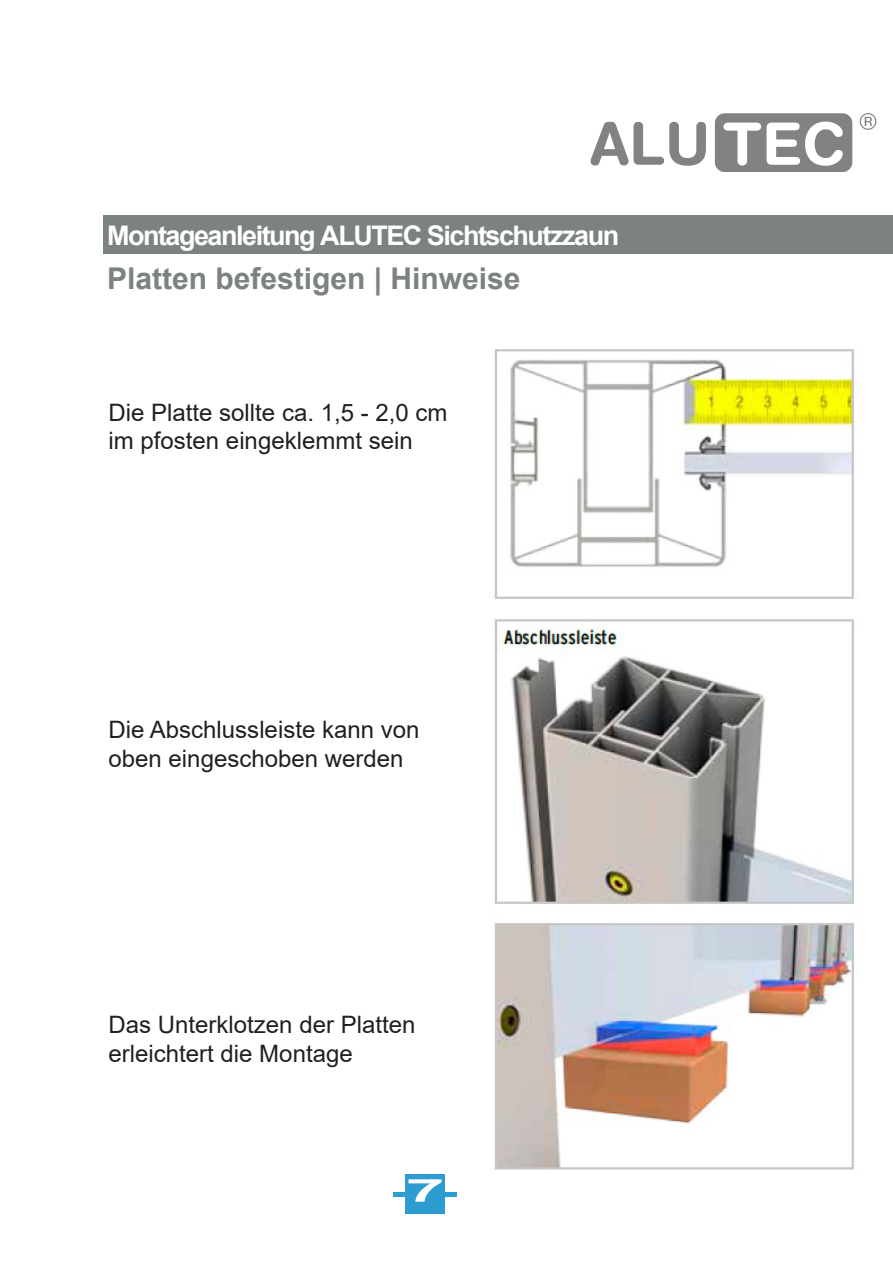
<style>
.page{position:relative;width:893px;height:1263px;background:#fff}
.page>*{position:absolute;margin:0;border:0;box-sizing:border-box;transform-origin:0 0}
.t1{font:700 31.65px "Arial";color:#fff;scale:2.22 1}
.t2{font:700 30px "Arial";color:#7c8182}
.t3{font:700 27px "Arial";letter-spacing:-.055em;color:#fff}
.t4{font:24px/28.8px "Arial";color:#231f20}
</style>
<div class="page">
<img style="left:574px;top:113px;width:319px;height:103px">
<hr style="left:393px;top:1192px;width:64px;height:4px;background:#2c9cd1">
<div style="left:103px;top:216px;width:790px;height:38px;background:#7c8182"></div>
<div style="left:406px;top:1174px;width:39px;height:39px;background:#2c9cd1"></div>
<img style="left:494px;top:349px;width:362px;height:821px">
<p class="t3" style="left:107px;top:216px;width:514px">Montageanleitung ALUTEC Sichtschutzzaun</p>
<p class="t2" style="left:107px;top:257px;width:415px">Platten befestigen | Hinweise</p>
<p class="t4" style="left:109px;top:398px;width:340px">Die Platte sollte ca. 1,5 - 2,0 cm im pfosten eingeklemmt sein</p>
<p class="t4" style="left:109px;top:715px;width:312px">Die Abschlussleiste kann von oben eingeschoben werden</p>
<p class="t4" style="left:109px;top:1010px;width:308px">Das Unterklotzen der Platten erleichtert die Montage</p>
<h1 class="t1" style="left:406px;top:1168px;width:19px">7</h1>
</div>
